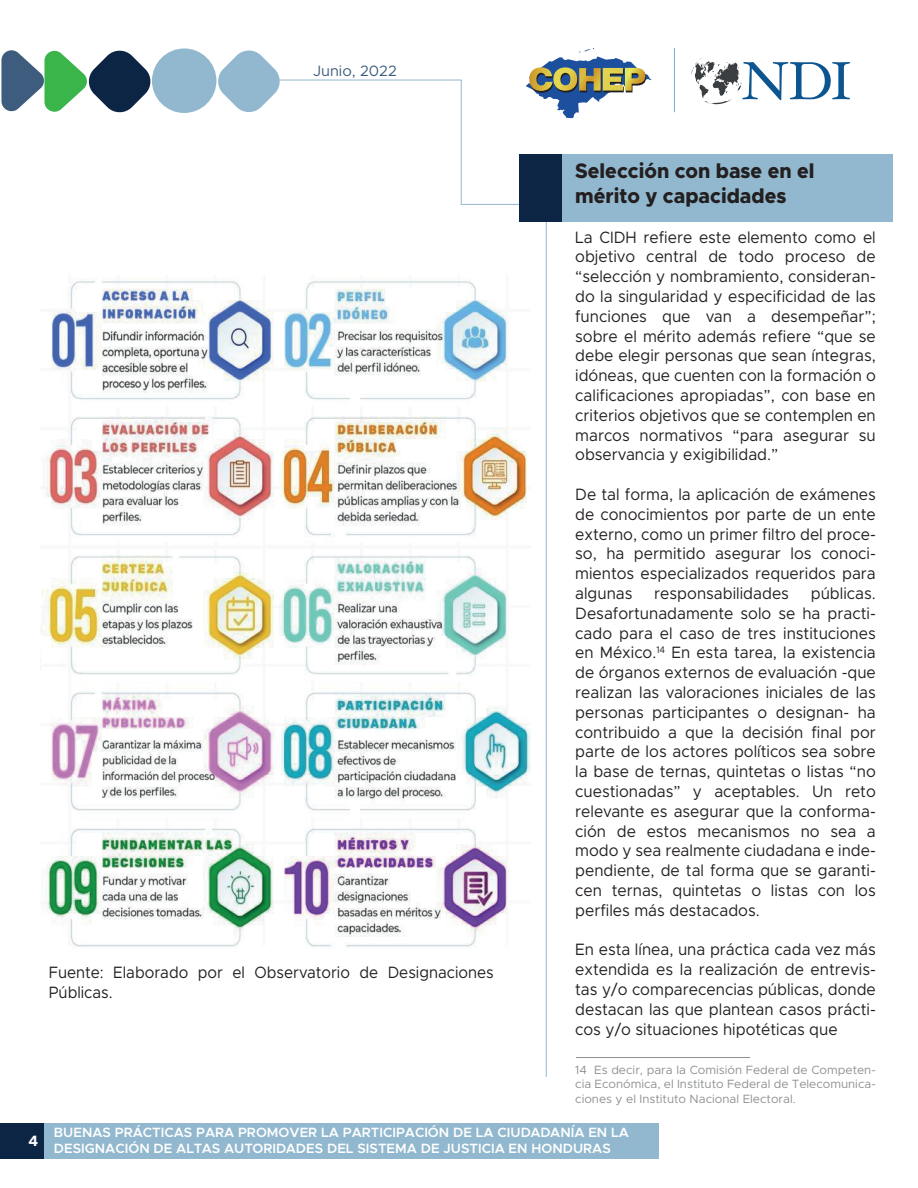
<style>
.page{position:relative;width:918px;height:1188px;background:#fff}
.page>*{position:absolute;margin:0;border:0;box-sizing:border-box;transform-origin:0 0}
.t1{font:800 21px/25.2px "Metropolis";color:#231f20;scale:.94 1}
.t2{font:16.5px/19.8px "Metropolis";color:#231f20;text-align:justify;scale:.94 1}
.t3{font:16.5px/19.8px "Metropolis";color:#231f20;scale:.92 1}
.t4{font:15px "Metropolis";color:#3e5d7e}
.t5{font:700 15px "Metropolis";color:#fff}
.t6{font:600 13.5px/16.2px "Metropolis";color:#fff}
.t7{font:12px/14.4px "Metropolis";color:#8e9091;text-align:justify}
</style>
<div class="page">
<hr style="left:674px;top:48px;width:1px;height:64px;background:#1074bc">
<svg style="left:526px;top:48px;width:125px;height:70px"></svg>
<svg style="left:691px;top:58px;width:159px;height:46px"></svg>
<div style="left:152px;top:48px;width:64px;height:65px;background:#91b8ce;border-radius:50%"></div>
<svg style="left:216px;top:50px;width:246px;height:154px"></svg>
<svg style="left:1px;top:50px;width:150px;height:63px"></svg>
<div style="left:0;top:1123px;width:44px;height:35px;background:#0c2545"></div>
<div style="left:44px;top:1123px;width:615px;height:35px;background:#91b8ce"></div>
<img style="left:41px;top:277px;width:419px;height:671px">
<hr style="left:576px;top:1057px;width:174px;height:1px;background:#8e9091">
<svg style="left:460px;top:204px;width:87px;height:873px"></svg>
<div style="left:562px;top:155px;width:331px;height:67px;background:#91b8ce"></div>
<div style="left:520px;top:155px;width:42px;height:67px;background:#0c2545"></div>
<p class="t4" style="left:313px;top:62px;width:85px">Junio, 2022</p>
<p class="t3" style="left:49px;top:963px;width:485px">Fuente: Elaborado por el Observatorio de Designaciones<br>Públicas.</p>
<p class="t1" style="left:575px;top:158px;width:256px">Selección con base en el mérito y capacidades</p>
<p class="t2" style="left:575px;top:227px;width:321px">La CIDH refiere este elemento como el objetivo central de todo proceso de “selección y nombramiento, consideran&shy;do la singularidad y especificidad de las funciones que van a desempeñar”; sobre el mérito además refiere “que se debe elegir personas que sean íntegras, idóneas, que cuenten con la formación o calificaciones apropiadas”, con base en criterios objetivos que se contemplen en marcos normativos “para asegurar su observancia y exigibilidad.”</p>
<p class="t2" style="left:575px;top:484px;width:321px">De tal forma, la aplicación de exámenes de conocimientos por parte de un ente externo, como un primer filtro del proce&shy;so, ha permitido asegurar los conoci&shy;mientos especializados requeridos para algunas</p>
<p class="t2" style="left:575px;top:583px;width:321px;text-indent:236px">públicas.<br>Desafortunadamente solo se ha practi&shy;cado para el caso de tres instituciones en México.<sup>14</sup> En esta tarea, la existencia de órganos externos de evaluación -que realizan las valoraciones iniciales de las personas participantes o designan- ha contribuido a que la decisión final por parte de los actores políticos sea sobre la base de ternas, quintetas o listas “no cuestionadas” y aceptables. Un reto relevante es asegurar que la conforma&shy;ción de estos mecanismos no sea a modo y sea realmente ciudadana e inde&shy;pendiente, de tal forma que se garanti&shy;cen ternas, quintetas o listas con los perfiles más destacados.</p>
<p class="t2" style="left:575px;top:940px;width:321px">En esta línea, una práctica cada vez más extendida es la realización de entrevis&shy;tas y/o comparecencias públicas, donde destacan las que plantean casos prácti&shy;cos y/o situaciones hipotéticas que</p>
<p class="t2" style="left:654px;top:583px;width:145px">responsabilidades</p>
<p class="t7" style="left:575px;top:1062px;width:302px">14 Es decir, para la Comisión Federal de Competen&shy;cia Económica, el Instituto Federal de Telecomunica&shy;ciones y el Instituto Nacional Electoral.</p>
<p class="t5" style="left:28px;top:1131px;width:11px">4</p>
<p class="t6" style="left:54px;top:1124px;width:577px">BUENAS PRÁCTICAS PARA PROMOVER LA PARTICIPACIÓN DE LA CIUDADANÍA EN LA<br>DESIGNACIÓN DE ALTAS AUTORIDADES DEL SISTEMA DE JUSTICIA EN HONDURAS</p>
</div>
